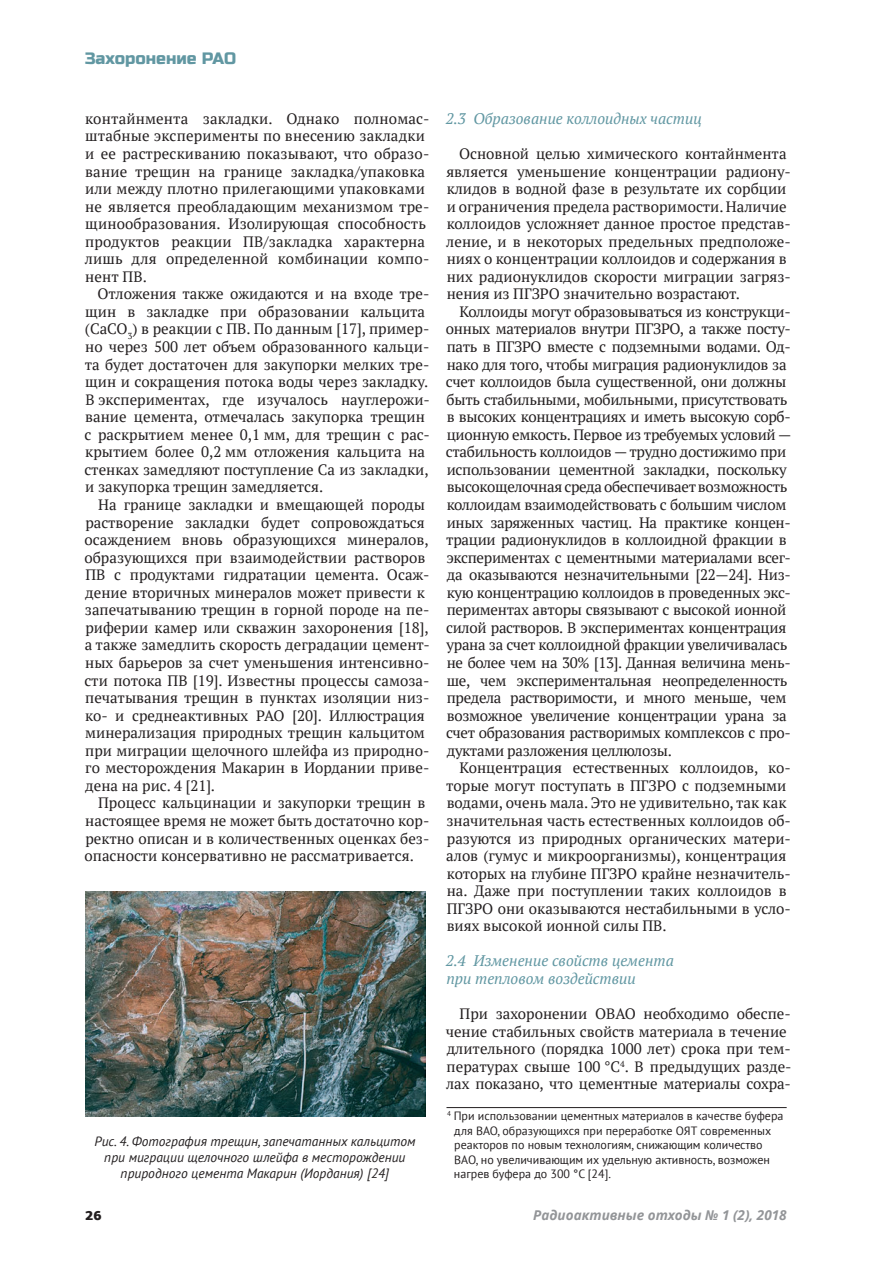
<style>
.page{position:relative;width:893px;height:1263px;background:#fff}
.page>*{position:absolute;margin:0;border:0;box-sizing:border-box;transform-origin:0 0}
.t1{font:16.5px "Russo One";color:#6197a2}
.t2{font:italic 15.3px/17.5px "PT Serif";color:#6197a2}
.t3{font:15px/17.5px "PT Serif";color:#231f20}
.t4{font:15px/17.5px "PT Serif";letter-spacing:-.02em;color:#231f20}
.t5{font:italic 13.5px/16.2px "PT Sans";color:#231f20;text-align:center}
.t6{font:italic 700 13.5px "Noto Sans";color:#939598}
.t7{font:900 13.5px "PF Agora Sans Pro";color:#231f20}
.t8{font:12px/14.4px "PT Sans";color:#231f20}
</style>
<div class="page">
<hr style="left:446px;top:1107px;width:341px;height:1px;background:#231f20">
<img style="left:85px;top:891px;width:340px;height:226px">
<p class="t1" style="left:85px;top:49px;width:153px">Захоронение РАО</p>
<p class="t3" style="left:85px;top:110px;width:346px">контайнмента закладки. Однако полномас&shy;штабные эксперименты по внесению закладки и ее растрескиванию показывают, что образо&shy;вание трещин на границе закладка/упаковка или между плотно прилегающими упаковками не является преобладающим механизмом тре&shy;щинообразования. Изолирующая способность продуктов реакции ПВ/закладка характерна лишь для определенной комбинации компо&shy;нент ПВ.</p>
<p class="t3" style="left:85px;top:285px;width:347px;text-indent:13px">Отложения также ожидаются и на входе тре&shy;щин в закладке при образовании кальцита (CaCO<sub>3</sub>) в реакции с ПВ. По данным [17], пример&shy;но через 500 лет объем образованного кальци&shy;та будет достаточен для закупорки мелких тре&shy;щин и сокращения потока воды через закладку.<br>В экспериментах, где изучалось науглерожи&shy;вание цемента, отмечалась закупорка трещин с раскрытием менее 0,1 мм, для трещин с рас&shy;крытием более 0,2 мм отложения кальцита на стенках замедляют поступление Ca из закладки, и закупорка трещин замедляется.</p>
<p class="t3" style="left:85px;top:496px;width:347px;text-indent:14px">На границе закладки и вмещающей породы растворение закладки будет сопровождаться осаждением вновь образующихся минералов, образующихся при взаимодействии растворов ПВ с продуктами гидратации цемента. Осаж&shy;дение вторичных минералов может привести к запечатыванию трещин в горной породе на пе&shy;риферии камер или скважин захоронения [18], а также замедлить скорость деградации цемент&shy;ных барьеров за счет уменьшения интенсивно&shy;сти потока ПВ [19]. Известны процессы самоза&shy;печатывания трещин в пунктах изоляции низ&shy;ко- и среднеактивных РАО [20]. Иллюстрация минерализация природных трещин кальцитом при миграции щелочного шлейфа из природно&shy;го месторождения Макарин в Иордании приве&shy;дена на рис. 4 [21].</p>
<p class="t3" style="left:85px;top:794px;width:346px;text-indent:14px">Процесс кальцинации и закупорки трещин в настоящее время не может быть достаточно кор&shy;ректно описан и в количественных оценках без&shy;опасности консервативно не рассматривается.</p>
<p class="t5" style="left:94px;top:1132px;width:323px">Рис. 4. Фотография трещин, запечатанных кальцитом при миграции щелочного шлейфа в месторождении природного цемента Макарин (Иордания) [24]</p>
<p class="t2" style="left:446px;top:110px;width:257px">2.3 Образование коллоидных частиц</p>
<p class="t3" style="left:446px;top:145px;width:346px;text-indent:13px">Основной целью химического контайнмента является уменьшение концентрации радиону&shy;клидов в водной фазе в результате их сорбции и ограничения предела растворимости. Наличие коллоидов усложняет данное простое представ&shy;ление, и в некоторых предельных предположе&shy;ниях о концентрации коллоидов и содержания в них радионуклидов скорости миграции загряз&shy;нения из ПГЗРО значительно возрастают.</p>
<p class="t4" style="left:446px;top:303px;width:347px;text-indent:14px">Коллоиды могут образовываться из конструкци&shy;онных материалов внутри ПГЗРО, а также посту&shy;пать в ПГЗРО вместе с подземными водами. Од&shy;нако для того, чтобы миграция радионуклидов за счет коллоидов была существенной, они должны быть стабильными, мобильными, присутствовать в высоких концентрациях и иметь высокую сорб&shy;ционную емкость. Первое из требуемых условий — стабильность коллоидов — трудно достижимо при использовании цементной закладки, поскольку высокощелочная среда обеспечивает возможность коллоидам взаимодействовать с большим числом иных заряженных частиц. На практике концен&shy;трации радионуклидов в коллоидной фракции в экспериментах с цементными материалами всег&shy;да оказываются незначительными [22—24]. Низ&shy;кую концентрацию коллоидов в проведенных экс&shy;периментах авторы связывают с высокой ионной силой растворов. В экспериментах концентрация урана за счет коллоидной фракции увеличивалась не более чем на 30% [13]. Данная величина мень&shy;ше, чем экспериментальная неопределенность предела растворимости, и много меньше, чем возможное увеличение концентрации урана за счет образования растворимых комплексов с про&shy;дуктами разложения целлюлозы.</p>
<p class="t3" style="left:446px;top:759px;width:346px;text-indent:13px">Концентрация естественных коллоидов, ко&shy;торые могут поступать в ПГЗРО с подземными водами, очень мала. Это не удивительно, так как значительная часть естественных коллоидов об&shy;разуются из природных органических матери&shy;алов (гумус и микроорганизмы), концентрация которых на глубине ПГЗРО крайне незначитель&shy;на. Даже при поступлении таких коллоидов в ПГЗРО они оказываются нестабильными в усло&shy;виях высокой ионной силы ПВ.</p>
<p class="t2" style="left:446px;top:952px;width:230px">2.4 Изменение свойств цемента при тепловом воздействии</p>
<p class="t3" style="left:446px;top:1005px;width:347px;text-indent:14px">При захоронении ОВАО необходимо обеспе&shy;чение стабильных свойств материала в течение длительного (порядка 1000 лет) срока при тем&shy;пературах свыше 100 °С<sup>4</sup>. В предыдущих разде&shy;лах показано, что цементные материалы сохра-</p>
<p class="t8" style="left:454px;top:1109px;width:331px;text-indent:-7px"><sup>4</sup> При использовании цементных материалов в качестве буфера для ВАО, образующихся при переработке ОЯТ современных реакторов по новым технологиям, снижающим количество ВАО, но увеличивающим их удельную активность, возможен нагрев буфера до 300 °С [24].</p>
<p class="t7" style="left:85px;top:1207px;width:18px">26</p>
<p class="t6" style="left:533px;top:1206px;width:255px">Радиоактивные отходы № 1 (2), 2018</p>
</div>
